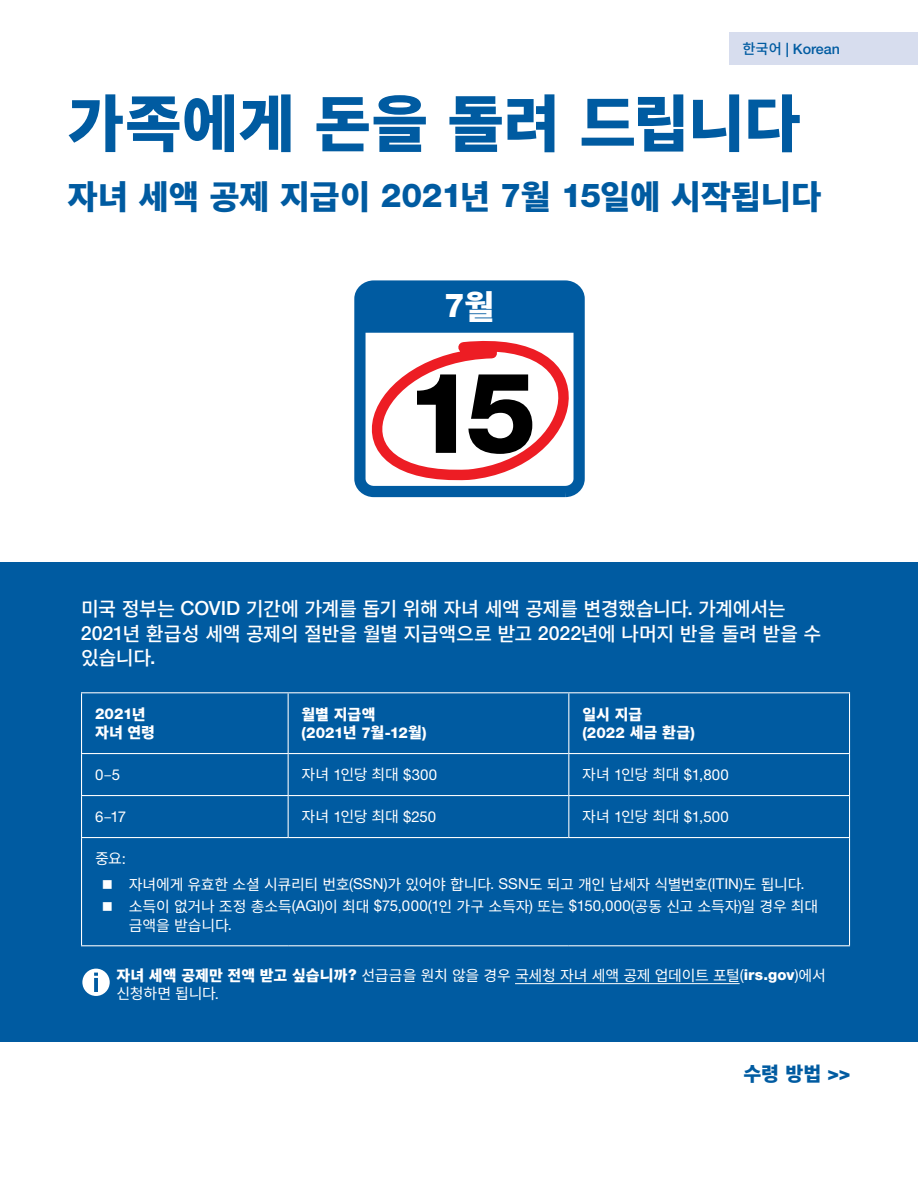
<style>
.page{position:relative;width:918px;height:1188px;background:#fff}
.page>*{position:absolute;margin:0;border:0;box-sizing:border-box;transform-origin:0 0}
.t1{font:800 112.5px "Helvetica Neue LT Std";color:#000}
.t2{font:900 61.5px "Noto Sans CJ Kkr";letter-spacing:-.005em;color:#005ba1}
.t3{font:900 33px "Noto Sans CJ Kkr";letter-spacing:-.01em;color:#005ba1}
.t4{font:800 33px "Helvetica Neue LT Std";color:#fff}
.t5{font:500 19.5px/24.3px "Noto Sans CJ Kkr";letter-spacing:-.02em;color:#fff}
.t6{font:900 19.5px "Noto Sans CJ Kkr";color:#005ba1}
.t7{font:15px/18.8px "Noto Sans CJ Kkr";letter-spacing:-.02em;color:#fff}
.t8{font:15px "Helvetica Neue LT Std";letter-spacing:.01em;color:#fff}
.t9{font:800 15px "Helvetica Neue LT Std";color:#fff}
.t10{font:900 15px "Noto Sans CJ Kkr";letter-spacing:-.005em;color:#fff}
.t11{font:500 14.25px "Helvetica Neue LT Std";color:#005ba1}
.s1{font-family:"Noto Sans CJ Kkr"}
.s2{font-family:"Helvetica Neue LT Std";font-weight:800}
.s3{font-family:"Noto Sans CJ Kkr";font-weight:900}
.s4{font-family:"Helvetica Neue LT Std"}
.s5{font-weight:900}
</style>
<div class="page">
<div style="left:0;top:562px;width:918px;height:479px;background:#005ba1"></div>
<hr style="left:515px;top:983px;width:225px;height:1px;background:#fff">
<div style="left:82px;top:969px;width:28px;height:27px;background:#fff;border-radius:50%"></div>
<svg style="left:94px;top:978px;width:4px;height:14px"></svg>
<svg style="left:94px;top:973px;width:4px;height:3px"></svg>
<hr style="left:81px;top:692px;width:207px;height:1px;background:#fff">
<hr style="left:81px;top:693px;width:1px;height:60px;background:#fff">
<hr style="left:288px;top:692px;width:281px;height:1px;background:#fff">
<hr style="left:288px;top:693px;width:1px;height:60px;background:#fff">
<hr style="left:569px;top:692px;width:281px;height:1px;background:#fff">
<hr style="left:568px;top:693px;width:1px;height:60px;background:#fff">
<hr style="left:849px;top:693px;width:1px;height:60px;background:#fff">
<hr style="left:81px;top:753px;width:207px;height:1px;background:#fff">
<hr style="left:81px;top:754px;width:1px;height:41px;background:#fff">
<hr style="left:288px;top:753px;width:281px;height:1px;background:#fff">
<hr style="left:288px;top:754px;width:1px;height:41px;background:#fff">
<hr style="left:569px;top:753px;width:281px;height:1px;background:#fff">
<hr style="left:568px;top:754px;width:1px;height:41px;background:#fff">
<hr style="left:849px;top:754px;width:1px;height:41px;background:#fff">
<hr style="left:81px;top:795px;width:207px;height:1px;background:#fff">
<hr style="left:81px;top:796px;width:1px;height:41px;background:#fff">
<hr style="left:288px;top:795px;width:281px;height:1px;background:#fff">
<hr style="left:288px;top:796px;width:1px;height:41px;background:#fff">
<hr style="left:569px;top:795px;width:281px;height:1px;background:#fff">
<hr style="left:568px;top:796px;width:1px;height:41px;background:#fff">
<hr style="left:849px;top:796px;width:1px;height:41px;background:#fff">
<hr style="left:81px;top:837px;width:207px;height:1px;background:#fff">
<hr style="left:81px;top:838px;width:1px;height:107px;background:#fff">
<hr style="left:288px;top:837px;width:281px;height:1px;background:#fff">
<hr style="left:569px;top:837px;width:281px;height:1px;background:#fff">
<hr style="left:849px;top:838px;width:1px;height:107px;background:#fff">
<hr style="left:81px;top:945px;width:207px;height:1px;background:#fff">
<hr style="left:288px;top:945px;width:281px;height:1px;background:#fff">
<hr style="left:569px;top:945px;width:281px;height:1px;background:#fff">
<svg style="left:354px;top:280px;width:231px;height:217px;background:#1d6dab"></svg>
<div style="left:360px;top:283px;width:219px;height:50px;background:#005ba1"></div>
<svg style="left:354px;top:333px;width:231px;height:152px"></svg>
<div style="left:729px;top:32px;width:189px;height:33px;background:#d7ddee"></div>
<p class="t11" style="left:742px;top:41px;width:99px"><span class="s1">한국어</span> | Korean</p>
<h2 class="t2" style="left:68px;top:89px;width:735px">가족에게 돈을 돌려 드립니다</h2>
<h3 class="t3" style="left:68px;top:178px;width:756px">자녀 세액 공제 지급이 <span class="s2">2021</span>년 <span class="s2">7</span>월 <span class="s2">15</span>일에 시작됩니다</h3>
<h3 class="t4" style="left:444px;top:286px;width:52px">7<span class="s3">월</span></h3>
<h1 class="t1" style="left:405px;top:346px;width:133px">15</h1>
<h3 class="t5" style="left:81px;top:597px;width:742px">미국 정부는 <span class="s4">COVID</span> 기간에 가계를 돕기 위해 자녀 세액 공제를 변경했습니다<span class="s4">.</span> 가계에서는<br><span class="s4">2021</span>년 환급성 세액 공제의 절반을 월별 지급액으로 받고 <span class="s4">2022</span>년에 나머지 반을 돌려 받을 수 있습니다<span class="s4">.</span></h3>
<p class="t9" style="left:95px;top:704px;width:52px">2021<span class="s3">년</span></p>
<p class="t10" style="left:95px;top:724px;width:61px">자녀 연령</p>
<p class="t10" style="left:302px;top:706px;width:75px">월별 지급액</p>
<p class="t9" style="left:302px;top:723px;width:127px">(2021<span class="s3">년</span> 7<span class="s3">월</span>-12<span class="s3">월</span>)</p>
<p class="t10" style="left:582px;top:706px;width:61px">일시 지급</p>
<p class="t9" style="left:582px;top:723px;width:114px">(2022 <span class="s3">세금 환급</span>)</p>
<p class="t8" style="left:95px;top:765px;width:27px">0<span class="s1">–</span>5</p>
<p class="t7" style="left:302px;top:766px;width:137px">자녀 <span class="s4">1</span>인당 최대 <span class="s4">$300</span></p>
<p class="t8" style="left:582px;top:765px;width:148px"><span class="s1">자녀</span> 1<span class="s1">인당 최대</span> $1,800</p>
<p class="t8" style="left:95px;top:807px;width:33px">6<span class="s1">–</span>17</p>
<p class="t7" style="left:302px;top:808px;width:136px">자녀 <span class="s4">1</span>인당 최대 <span class="s4">$250</span></p>
<p class="t8" style="left:582px;top:807px;width:148px"><span class="s1">자녀</span> 1<span class="s1">인당 최대</span> $1,500</p>
<p class="t7" style="left:95px;top:850px;width:32px">중요<span class="s4">:</span></p>
<p class="t7" style="left:129px;top:874px;width:691px;line-height:22px">자녀에게 유효한 소셜 시큐리티 번호<span class="s4">(SSN)</span>가 있어야 합니다<span class="s4">. SSN</span>도 되고 개인 납세자 식별번호<span class="s4">(ITIN)</span>도 됩니다<span class="s4">. </span>소득이 없거나 조정 총소득<span class="s4">(AGI)</span>이 최대 <span class="s4">$75,000(1</span>인 가구 소득자<span class="s4">)</span> 또는 <span class="s4">$150,000(</span>공동 신고 소득자<span class="s4">)</span>일 경우 최대</p>
<p class="t7" style="left:129px;top:916px;width:105px">금액을 받습니다<span class="s4">.</span></p>
<p class="t7" style="left:116px;top:966px;width:711px"><span class="s5">자녀 세액 공제만 전액 받고 싶습니까</span><span class="s2">?</span> 선급금을 원치 않을 경우 국세청 자녀 세액 공제 업데이트 포털<span class="s4">(</span><span class="s2">irs.gov</span><span class="s4">)</span>에서 신청하면 됩니다<span class="s4">.</span></p>
<h3 class="t6" style="left:743px;top:1062px;width:109px">수령 방법 <span class="s2">&gt;&gt;</span></h3>
</div>
